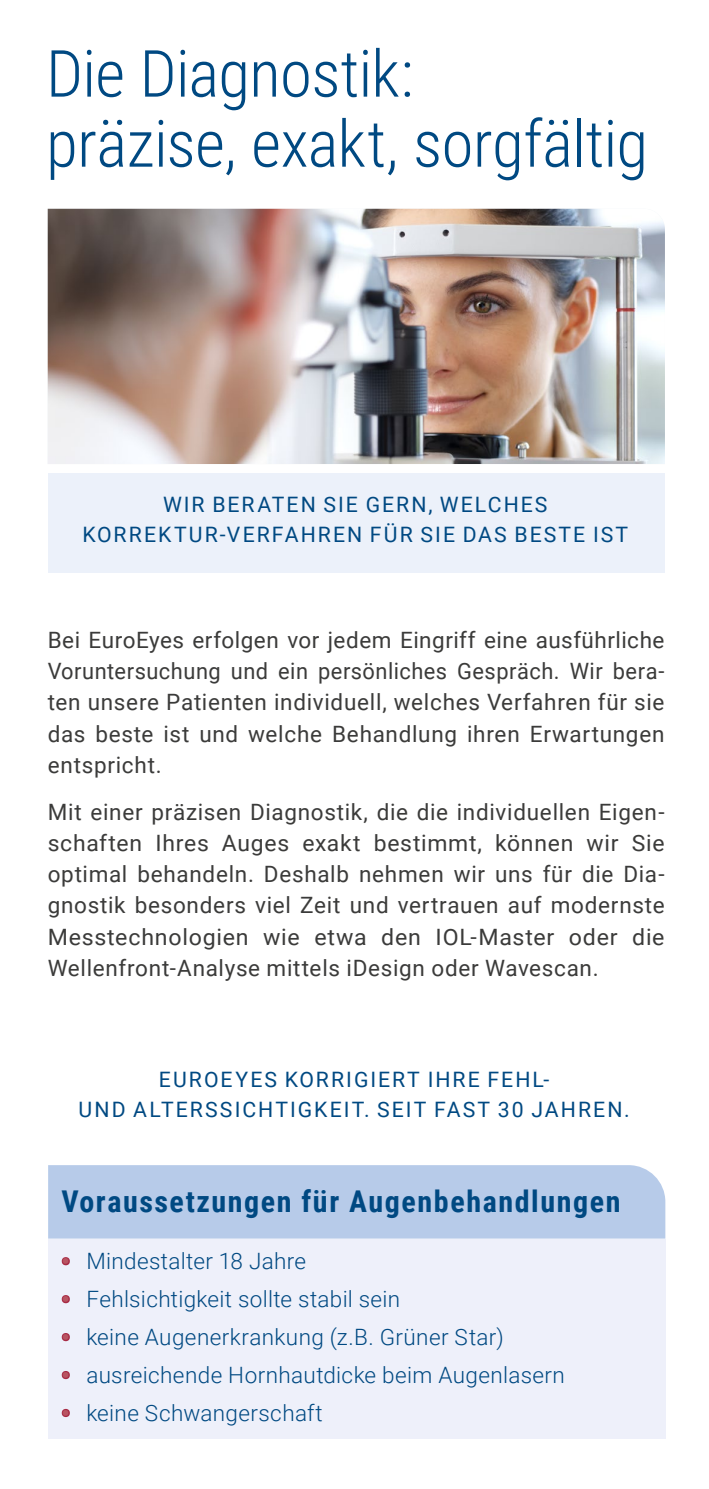
<style>
.page{position:relative;width:709px;height:1489px;background:#fff}
.page>*{position:absolute;margin:0;border:0;box-sizing:border-box;transform-origin:0 0}
.t1{font:300 65px/70px "Roboto Condensed";letter-spacing:-.01em;color:#004982}
.t2{font:700 30px "Roboto Condensed";letter-spacing:.055em;color:#004982}
.t3{font:22.5px/31.2px "Roboto";letter-spacing:.03em;color:#3b3b3a;text-align:justify}
.t4{font:300 22.5px "Roboto";letter-spacing:.015em;color:#004982}
.t5{font:21.25px/30px "Roboto";letter-spacing:.095em;color:#004982;text-align:center}
.s1{font-weight:900;color:#a72a44}
</style>
<div class="page">
<div style="left:48px;top:1165px;width:617px;height:73px;background:#b7cbe9"></div>
<div style="left:48px;top:1238px;width:617px;height:200px;background:#eef0fa"></div>
<div style="left:48px;top:473px;width:617px;height:99px;background:#ecf1fa"></div>
<img style="left:48px;top:209px;width:617px;height:255px">
<h1 class="t1" style="left:46px;top:36px;width:603px">Die Diagnostik:<br>präzise, exakt, sorgfältig</h1>
<p class="t5" style="left:82px;top:489px;width:547px">WIR BERATEN SIE GERN, WELCHES<br>KORREKTUR-VERFAHREN FÜR SIE DAS BESTE IST</p>
<p class="t3" style="left:48px;top:623px;width:618px">Bei EuroEyes erfolgen vor jedem Eingriff eine ausführliche Voruntersuchung und ein persönliches Gespräch. Wir bera&shy;ten unsere Patienten individuell, welches Verfahren für sie das beste ist und welche Behandlung ihren Erwartungen entspricht.</p>
<p class="t3" style="left:48px;top:795px;width:618px">Mit einer präzisen Diagnostik, die die individuellen Eigen&shy;schaften Ihres Auges exakt bestimmt, können wir Sie optimal behandeln. Deshalb nehmen wir uns für die Dia&shy;gnostik besonders viel Zeit und vertrauen auf modernste Messtechnologien wie etwa den IOL-Master oder die Wellenfront-Analyse mittels iDesign oder Wavescan.</p>
<p class="t5" style="left:79px;top:1063px;width:552px">EUROEYES KORRIGIERT IHRE FEHL-<br>UND ALTERSSICHTIGKEIT. SEIT FAST 30 JAHREN.</p>
<h2 class="t2" style="left:62px;top:1180px;width:560px">Voraussetzungen für Augenbehandlungen</h2>
<p class="t4" style="left:62px;top:1245px;width:246px"><span class="s1">•</span> Mindestalter 18 Jahre</p>
<p class="t4" style="left:62px;top:1283px;width:340px"><span class="s1">•</span> Fehlsichtigkeit sollte stabil sein</p>
<p class="t4" style="left:62px;top:1321px;width:443px"><span class="s1">•</span> keine Augenerkrankung (z.B. Grüner Star)</p>
<p class="t4" style="left:62px;top:1359px;width:505px"><span class="s1">•</span> ausreichende Hornhautdicke beim Augenlasern</p>
<p class="t4" style="left:62px;top:1397px;width:263px"><span class="s1">•</span> keine Schwangerschaft</p>
</div>
